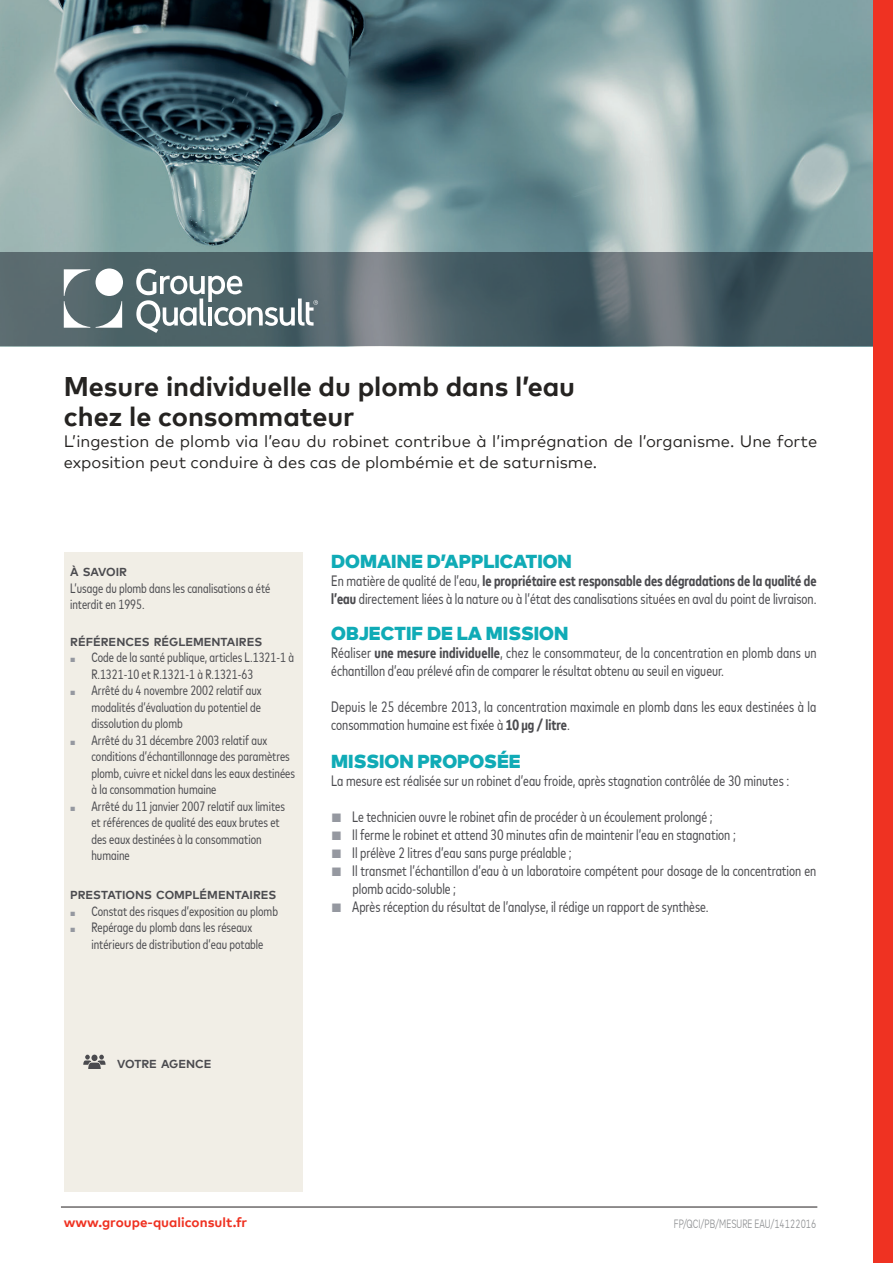
<style>
.page{position:relative;width:893px;height:1263px;background:#fff}
.page>*{position:absolute;margin:0;border:0;box-sizing:border-box;transform-origin:0 0}
.t1{font:700 27px/30px "Mark Offc Pro";color:#252321}
.t2{font:900 18.75px "Mark Offc Pro";color:#10abb6}
.t3{font:16.5px/21px "Mark Offc Pro";color:#252321}
.t4{font:condensed 15px/18px "Mark Offc Pro";color:#4b4b4f}
.t5{font:condensed 13.5px/16.5px "Mark Offc Pro";color:#4b4b4f}
.t6{font:700 13.5px "Mark Offc Pro";color:#ef3222}
.t7{font:300 condensed 12px "Mark Offc Pro";color:#8e9092}
.t8{font:700 11.55px "Mark Offc Pro";color:#4b4b4f}
.s1{font-family:"Mark Sc Offc Pro";font-weight:700;font-stretch:normal;font-size:6px;color:#9598a0}
.s2{font-weight:700}
.s3{font-family:"Mark Sc Offc Pro";font-weight:700;font-stretch:normal;font-size:12px;color:#9598a0}
.s4{font-size:12px;color:#9598a0}
</style>
<div class="page">
<img style="left:0;top:0;width:873px;height:253px">
<svg style="left:0;top:253px;width:873px;height:93px;background:#53656b"></svg>
<div style="left:873px;top:0;width:20px;height:1263px;background:#ef3222"></div>
<div style="left:96px;top:268px;width:27px;height:28px;background:#fff;border-radius:50%"></div>
<svg style="left:64px;top:269px;width:26px;height:59px"></svg>
<svg style="left:96px;top:301px;width:26px;height:27px"></svg>
<svg style="left:136px;top:269px;width:182px;height:64px"></svg>
<div style="left:65px;top:553px;width:238px;height:639px;background:#f1eee6"></div>
<hr style="left:61px;top:1206px;width:756px;height:1px;background:#231f20">
<svg style="left:83px;top:1055px;width:23px;height:14px"></svg>
<h1 class="t1" style="left:64px;top:369px;width:513px">Mesure individuelle du plomb dans l’eau chez le consommateur</h1>
<p class="t3" style="left:64px;top:429px;width:755px">L’ingestion de plomb via l’eau du robinet contribue à l’imprégnation de l’organisme. Une forte exposition peut conduire à des cas de plombémie et de saturnisme.</p>
<p class="t8" style="left:70px;top:564px;width:58px">À SAVOIR</p>
<p class="t5" style="left:70px;top:579px;width:202px">L’usage du plomb dans les canalisations a été interdit en 1995.</p>
<p class="t8" style="left:70px;top:633px;width:194px">RÉFÉRENCES RÉGLEMENTAIRES</p>
<p class="t5" style="left:91px;top:648px;width:204px;text-indent:-21px"><span class="s1">■</span> Code de la santé publique, articles L.1321-1 à<br>R.1321-10 et R.1321-1 à R.1321-63</p>
<p class="t5" style="left:91px;top:681px;width:172px;text-align:justify;text-indent:-21px"><span class="s1">■</span> Arrêté du 4 novembre 2002 relatif aux modalités d’évaluation du potentiel de dissolution du plomb</p>
<p class="t5" style="left:91px;top:731px;width:205px;text-indent:-21px"><span class="s1">■</span> Arrêté du 31 décembre 2003 relatif aux conditions d’échantillonnage des paramètres plomb, cuivre et nickel dans les eaux destinées à la consommation humaine</p>
<p class="t5" style="left:91px;top:797px;width:195px;text-indent:-21px"><span class="s1">■</span> Arrêté du 11 janvier 2007 relatif aux limites et références de qualité des eaux brutes et des eaux destinées à la consommation humaine</p>
<p class="t8" style="left:70px;top:886px;width:208px">PRESTATIONS COMPLÉMENTAIRES</p>
<p class="t5" style="left:70px;top:902px;width:209px"><span class="s1">■</span> Constat des risques d’exposition au plomb</p>
<p class="t5" style="left:91px;top:918px;width:174px;text-indent:-21px"><span class="s1">■</span> Repérage du plomb dans les réseaux intérieurs de distribution d’eau potable</p>
<p class="t2" style="left:331px;top:546px;width:242px">DOMAINE D’APPLICATION</p>
<p class="t4" style="left:331px;top:570px;width:487px">En matière de qualité de l’eau, <span class="s2">le propriétaire est responsable des dégradations de la qualité de l’eau</span> directement liées à la nature ou à l’état des canalisations situées en aval du point de livraison.</p>
<p class="t2" style="left:331px;top:619px;width:239px">OBJECTIF DE LA MISSION</p>
<p class="t4" style="left:331px;top:643px;width:487px">Réaliser <span class="s2">une mesure individuelle</span>, chez le consommateur, de la concentration en plomb dans un échantillon d’eau prélevé afin de comparer le résultat obtenu au seuil en vigueur.</p>
<p class="t4" style="left:331px;top:697px;width:487px">Depuis le 25 décembre 2013, la concentration maximale en plomb dans les eaux destinées à la consommation humaine est fixée à <span class="s2">10 µg / litre</span>.</p>
<p class="t2" style="left:331px;top:747px;width:191px">MISSION PROPOSÉE</p>
<p class="t4" style="left:331px;top:771px;width:459px">La mesure est réalisée sur un robinet d’eau froide, après stagnation contrôlée de 30 minutes :</p>
<p class="t4" style="left:331px;top:807px;width:383px"><span class="s3">■</span><span class="s4">■</span> Le technicien ouvre le robinet afin de procéder à un écoulement prolongé ;</p>
<p class="t4" style="left:331px;top:825px;width:406px"><span class="s3">■</span><span class="s4">■</span> Il ferme le robinet et attend 30 minutes afin de maintenir l’eau en stagnation ;</p>
<p class="t4" style="left:331px;top:843px;width:242px"><span class="s3">■</span><span class="s4">■</span> Il prélève 2 litres d’eau sans purge préalable ;</p>
<p class="t4" style="left:352px;top:861px;width:465px;text-indent:-21px"><span class="s3">■</span><span class="s4">■</span> Il transmet l’échantillon d’eau à un laboratoire compétent pour dosage de la concentration en plomb acido-soluble ;</p>
<p class="t4" style="left:331px;top:897px;width:379px"><span class="s3">■</span><span class="s4">■</span> Après réception du résultat de l’analyse, il rédige un rapport de synthèse.</p>
<p class="t8" style="left:117px;top:1055px;width:96px">VOTRE AGENCE</p>
<p class="t6" style="left:64px;top:1212px;width:185px">www.groupe-qualiconsult.fr</p>
<p class="t7" style="left:674px;top:1215px;width:144px">FP/QCI/PB/MESURE EAU/14122016</p>
</div>
